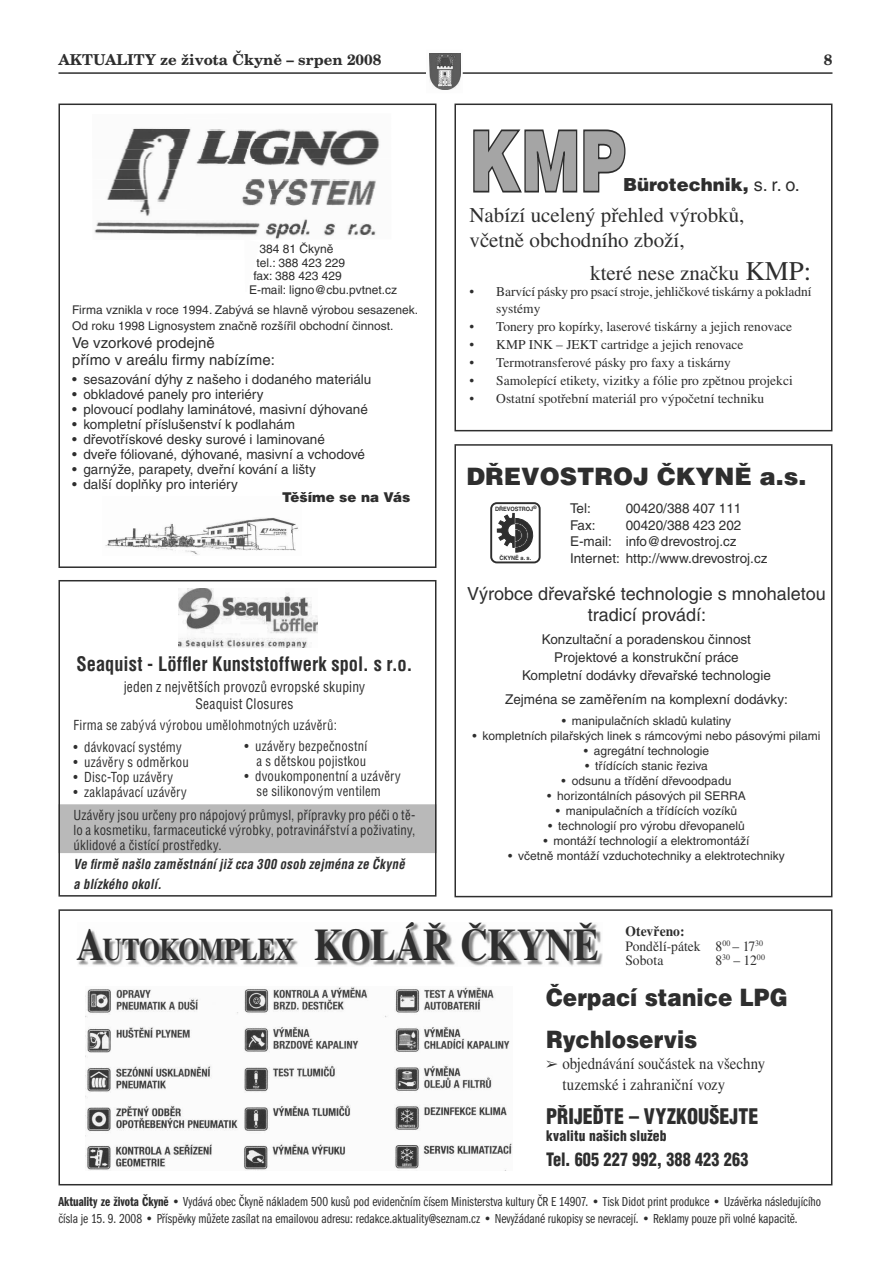
<style>
.page{position:relative;width:891px;height:1262px;background:#fff}
.page>*{position:absolute;margin:0;border:0;box-sizing:border-box;transform-origin:0 0}
.t1{font:700 45px "Times CE";letter-spacing:-.005em;color:#2e2e2e;scale:.85 1}
.t2{font:900 24px/42px "Helvetica CE";color:#2e2e2e;scale:.9 1}
.t3{font:900 24px "Helvetica CE";color:#2e2e2e}
.t4{font:21px/25.5px "Times CE";color:#2e2e2e}
.t5{font:900 condensed 21px "Helvetica CE";letter-spacing:.005em;color:#2e2e2e;scale:.95 1}
.t6{font:700 condensed 19.5px "Helvetica CE";letter-spacing:.005em;color:#2e2e2e;scale:.95 1}
.t7{font:18px/21px "Helvetica CE";color:#2e2e2e;text-align:center}
.t8{font:900 condensed 18px "Helvetica CE";letter-spacing:.01em;color:#2e2e2e;scale:.9 1}
.t9{font:900 18px "Helvetica CE";color:#2e2e2e}
.t10{font:16.5px/21px "Times CE";color:#2e2e2e;scale:.9 1}
.t11{font:15px/16.5px "Helvetica CE";color:#2e2e2e}
.t12{font:700 15px "Century Schoolbook LOT";color:#2e2e2e}
.t13{font:condensed 14.25px/16.5px "Helvetica CE";letter-spacing:.01em;color:#2e2e2e;text-align:center;scale:.95 1}
.t14{font:14.25px/14.2px "Times CE";color:#2e2e2e;scale:.95 1}
.t15{font:900 condensed 14.25px "Helvetica CE";letter-spacing:.015em;color:#2e2e2e;scale:.95 1}
.t16{font:13.5px/16.5px "Helvetica CE";color:#2e2e2e}
.t17{font:condensed 13.5px/15px "Helvetica CE";letter-spacing:.015em;color:#2e2e2e;scale:.95 1}
.t18{font:13.5px/16.2px "Franklin Got Itc TOT Boo Com";color:#2e2e2e}
.t19{font:13.5px/16.5px "Times CE";color:#2e2e2e}
.t20{font:italic 700 condensed 13.5px/19.5px "Helvetica CE";color:#2e2e2e;scale:.95 1}
.t21{font:900 13.5px "Helvetica CE";color:#2e2e2e}
.t22{font:12px/16.5px "Helvetica CE";color:#2e2e2e}
.t23{font:700 5.85px "Helvetica CE";letter-spacing:-.01em;color:#2e2e2e;scale:.95 1}
.t24{font:700 4.8px "Helvetica CE";color:#2e2e2e}
.t25{font:700 1.8px "Helvetica CE";color:#fcfcfc}
.s1{font-weight:400}
.s2{font-size:27px}
.s3{font-size:31.5px}
.s4{font-weight:700}
.s5{font-family:"Franklin Got Itc TOT Dem Com"}
</style>
<div class="page">
<hr style="left:58px;top:72px;width:774px;height:2px;background:#2e2e2e">
<svg style="left:429px;top:53px;width:22px;height:37px"></svg>
<img style="left:430px;top:53px;width:30px;height:36px">
<div style="left:454px;top:444px;width:378px;height:453px;border:2px solid #2e2e2e"></div>
<div style="left:59px;top:805px;width:377px;height:47px;background:#b9b9b9"></div>
<div style="left:58px;top:804px;width:378px;height:49px;border:2px solid #b9b9b9"></div>
<svg style="left:497px;top:513px;width:37px;height:39px"></svg>
<div style="left:490px;top:502px;width:51px;height:61px;border:2px solid #2e2e2e;border-radius:6px"></div>
<svg style="left:473px;top:129px;width:152px;height:63px"></svg>
<div style="left:454px;top:104px;width:378px;height:327px;border:2px solid #2e2e2e"></div>
<div style="left:58px;top:580px;width:378px;height:316px;border:2px solid #2e2e2e"></div>
<div style="left:58px;top:104px;width:378px;height:464px;border:2px solid #2e2e2e"></div>
<img style="left:94px;top:128px;width:286px;height:111px">
<svg style="left:243px;top:238px;width:18px;height:1px"></svg>
<img style="left:105px;top:517px;width:193px;height:38px">
<div style="left:58px;top:909px;width:774px;height:276px;border:2px solid #2e2e2e"></div>
<img style="left:78px;top:923px;width:525px;height:43px">
<img style="left:86px;top:986px;width:426px;height:184px">
<img style="left:178px;top:589px;width:140px;height:59px">
<p class="t12" style="left:58px;top:50px;width:324px">AKTUALITY ze života Čkyně – srpen 2008</p>
<p class="t12" style="left:824px;top:50px;width:10px">8</p>
<p class="t22" style="left:260px;top:241px;width:76px">384 81 Čkyně</p>
<p class="t22" style="left:256px;top:254px;width:90px">tel.: 388 423 229</p>
<p class="t22" style="left:254px;top:268px;width:90px">fax: 388 423 429</p>
<p class="t22" style="left:249px;top:281px;width:150px">E-mail: ligno@cbu.pvtnet.cz</p>
<p class="t22" style="left:72px;top:301px;width:348px">Firma vznikla v roce 1994. Zabývá se hlavně výrobou sesazenek.<br>Od roku 1998 Lignosystem značně rozšířil obchodní činnost.</p>
<p class="t11" style="left:72px;top:335px;width:204px">Ve vzorkové prodejně<br>přímo v areálu firmy nabízíme:</p>
<p class="t16" style="left:72px;top:371px;width:301px">• sesazování dýhy z našeho i dodaného materiálu</p>
<p class="t16" style="left:72px;top:386px;width:193px">• obkladové panely pro interiéry</p>
<p class="t16" style="left:72px;top:401px;width:297px">• plovoucí podlahy laminátové, masivní dýhované</p>
<p class="t16" style="left:72px;top:416px;width:224px">• kompletní příslušenství k podlahám</p>
<p class="t16" style="left:72px;top:431px;width:254px">• dřevotřískové desky surové i laminované</p>
<p class="t16" style="left:72px;top:446px;width:295px">• dveře fóliované, dýhované, masivní a vchodové</p>
<p class="t16" style="left:72px;top:461px;width:245px">• garnýže, parapety, dveřní kování a lišty</p>
<p class="t16" style="left:72px;top:476px;width:167px">• další doplňky pro interiéry</p>
<p class="t21" style="left:282px;top:489px;width:130px">Těšíme se na Vás</p>
<h3 class="t6" style="left:76px;top:652px;width:355px">Seaquist - Löffler Kunststoffwerk spol. s r.o.</h3>
<p class="t13" style="left:124px;top:679px;width:256px">jeden z největších provozů evropské skupiny<br>Seaquist Closures</p>
<p class="t17" style="left:74px;top:717px;width:279px">Firma se zabývá výrobou umělohmotných uzávěrů:</p>
<p class="t17" style="left:74px;top:740px;width:116px">• dávkovací systémy</p>
<p class="t17" style="left:74px;top:755px;width:123px">• uzávěry s odměrkou</p>
<p class="t17" style="left:74px;top:770px;width:106px">• Disc-Top uzávěry</p>
<p class="t17" style="left:74px;top:781px;width:361px;line-height:22.5px">• zaklapávací uzávěry<br>Uzávěry jsou určeny pro nápojový průmysl, pří prav ky pro péči o tě-</p>
<p class="t17" style="left:74px;top:822px;width:361px">lo a kosmetiku, farmaceutické výrobky, po tra vi nář ství a poživatiny, úkli do vé a čistící prostředky.</p>
<p class="t20" style="left:73px;top:854px;width:353px">Ve firmě našlo zaměstnání jižcca 300 osob zejména ze Čkyně a blíz ké ho okolí.</p>
<p class="t17" style="left:244px;top:738px;width:131px;text-align:right">• uzávěry bezpečnostní a s dětskou pojistkou</p>
<p class="t17" style="left:244px;top:768px;width:166px;text-align:center">• dvoukomponentní a uzávěry se silikonovým ventilem</p>
<h3 class="t9" style="left:623px;top:174px;width:178px">Bürotechnik, <span class="s1">s. r. o.</span></h3>
<h3 class="t4" style="left:470px;top:202px;width:276px">Nabízí ucelený přehled výrobků, včetně obchodního zboží,</h3>
<h3 class="t4" style="left:590px;top:260px;width:223px">které nese značku <span class="s2">KMP:</span></h3>
<p class="t19" style="left:496px;top:283px;width:317px;text-indent:-27px">• Barvící pásky pro psací stroje, jehličkové tiskárny a pokladní systémy</p>
<p class="t19" style="left:470px;top:318px;width:324px">• Tonery pro kopírky, laserové tiskárny a jejich renovace</p>
<p class="t19" style="left:470px;top:336px;width:276px">• KMP INK – JEKT cartridge a jejich renovace</p>
<p class="t19" style="left:470px;top:354px;width:263px">• Termotransferové pásky pro faxy a tiskárny</p>
<p class="t19" style="left:470px;top:372px;width:325px">• Samolepící etikety, vizitky a fólie pro zpětnou projekci</p>
<p class="t19" style="left:470px;top:390px;width:296px">• Ostatní spotřební materiál pro výpočetní techniku</p>
<h2 class="t3" style="left:466px;top:462px;width:341px">DŘEVOSTROJ ČKYNĚ a.s.</h2>
<p class="t16" style="left:570px;top:500px;width:22px">Tel:</p>
<p class="t16" style="left:626px;top:500px;width:117px">00420/388 407 111</p>
<p class="t16" style="left:570px;top:516px;width:27px">Fax:</p>
<p class="t25" style="left:494px;top:509px;width:3px">®</p>
<p class="t23" style="left:495px;top:506px;width:41px">DŘEVOSTROJ</p>
<p class="t24" style="left:533px;top:504px;width:5px">®</p>
<p class="t16" style="left:570px;top:516px;width:199px;text-indent:56px">00420/388 423 202<br>E-mail: info@drevostroj.cz<br>Internet: http://www.drevostroj.cz</p>
<h3 class="t7" style="left:467px;top:583px;width:360px">Výrobce dřevařské technologie s mnohaletou tradicí provádí:</h3>
<p class="t16" style="left:522px;top:630px;width:250px;line-height:18px;text-align:center">Konzultační a poradenskou činnost<br>Projektové a konstrukční práce<br>Kompletní dodávky dřevařské technologie</p>
<p class="t16" style="left:505px;top:691px;width:284px">Zejména se zaměřením na komplexní dodávky:</p>
<p class="t22" style="left:562px;top:713px;width:171px">• manipulačních skladů kulatiny</p>
<p class="t22" style="left:472px;top:728px;width:350px">• kompletních pilařských linek s rámcovými nebo pásovými pilami</p>
<p class="t22" style="left:584px;top:743px;width:127px">• agregátní technologie</p>
<p class="t22" style="left:585px;top:758px;width:124px">• třídících stanic řeziva</p>
<p class="t22" style="left:562px;top:773px;width:171px">• odsunu a třídění dřevoodpadu</p>
<p class="t22" style="left:547px;top:788px;width:200px">• horizontálních pásových pil SERRA</p>
<p class="t22" style="left:556px;top:803px;width:183px">• manipulačních a třídících vozíků</p>
<p class="t22" style="left:548px;top:818px;width:198px">• technologií pro výrobu dřevopanelů</p>
<p class="t22" style="left:543px;top:833px;width:208px">• montáží technologií a elektromontáží</p>
<p class="t22" style="left:508px;top:848px;width:278px">• včetně montáží vzduchotechniky a elektrotechniky</p>
<p class="t23" style="left:499px;top:554px;width:35px">ČKYNĚ a. s.</p>
<h1 class="t1" style="left:76px;top:918px;width:616px">A<span class="s3">UTOKOMPLEX</span> KOLÁŘ ČKYNĚ</h1>
<p class="t14" style="left:626px;top:924px;width:146px"><span class="s4">Otevřeno:<br></span>Pondělí-pátek 8<sup>00</sup> – 17<sup>30<br></sup>Sobota</p>
<p class="t14" style="left:716px;top:952px;width:54px">8<sup>30</sup> – 12<sup>00</sup></p>
<h2 class="t2" style="left:546px;top:976px;width:270px">Čerpací stanice LPG<br>Rychloservis</h2>
<p class="t10" style="left:562px;top:1052px;width:227px;text-indent:-16px">➢ objednávání součástek na všechny tuzemské i zahraniční vozy</p>
<h3 class="t5" style="left:546px;top:1104px;width:225px">PŘIJEĎTE – VYZKOUŠEJTE</h3>
<p class="t15" style="left:546px;top:1127px;width:129px">kvalitu našich služeb</p>
<h3 class="t8" style="left:546px;top:1149px;width:226px">Tel. 605 227 992 , 388 423 263</h3>
<p class="t18" style="left:58px;top:1194px;width:764px"><span class="s5">Aktuality ze života Čkyně</span> • Vydává obec Čkyně nákladem 500 kusů pod evidenčním čísem Ministerstva kultury ČR E 14907. • Tisk Didot print produkce • Uzávěrka následujícího čísla je 15. 9. 2008 • Příspěvky můžete zasílat na emailovou adresu: redakce.aktuality@seznam.cz • Nevyžádané rukopisy se nevracejí. • Reklamy pouze při volné kapacitě.</p>
</div>
